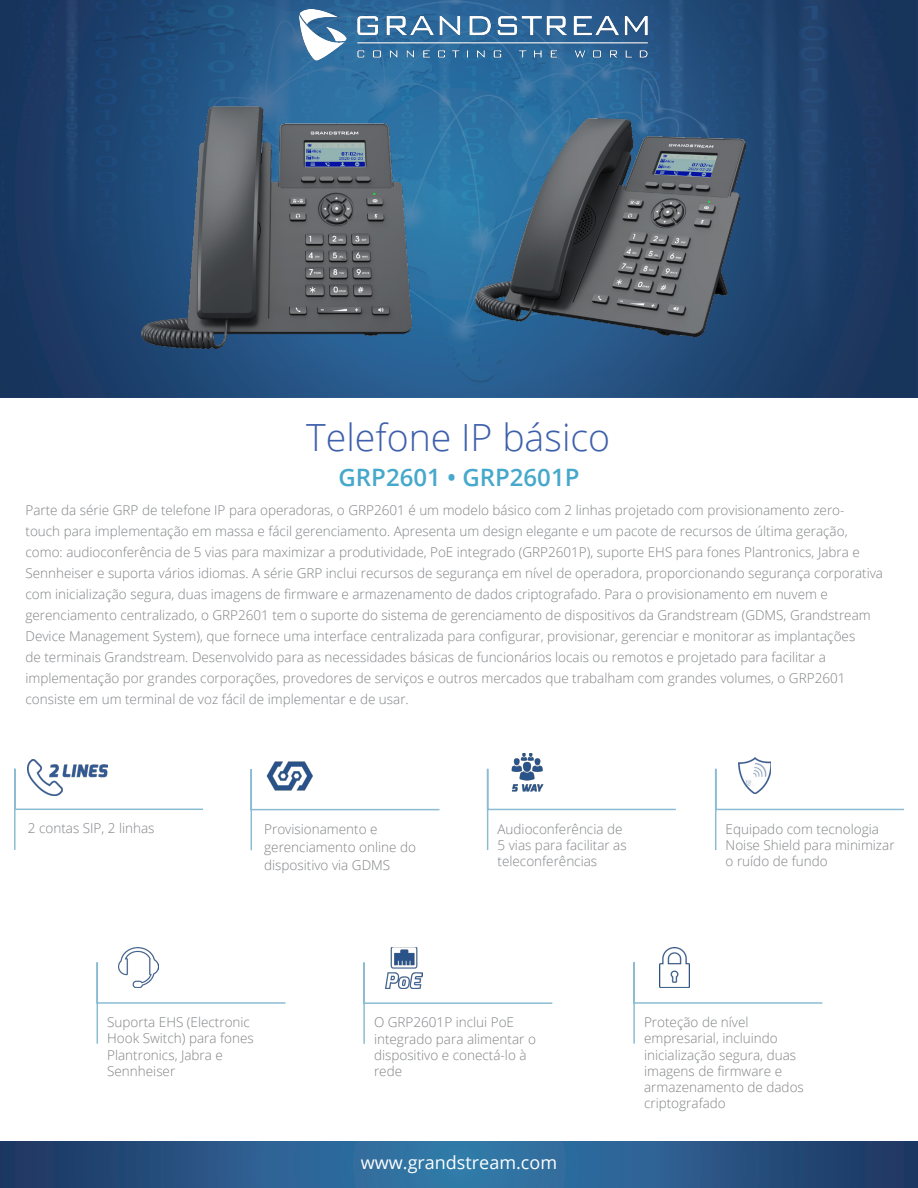
<style>
.page{position:relative;width:918px;height:1188px;background:#fff}
.page>*{position:absolute;margin:0;border:0;box-sizing:border-box;transform-origin:0 0}
.t1{font:300 37.5px "Open Sans";color:#3e60ac}
.t2{font:600 24px "Open Sans";color:#46a8ca}
.t3{font:18px "Open Sans";color:#fff}
.t4{font:300 13.5px/16.2px "Open Sans";color:#808285}
</style>
<div class="page">
<img style="left:0;top:0;width:916px;height:396px">
<img style="left:291px;top:10px;width:362px;height:53px">
<svg style="left:0;top:1142px;width:918px;height:46px;background:#295988"></svg>
<svg style="left:14px;top:767px;width:189px;height:83px"></svg>
<img style="left:28px;top:760px;width:80px;height:35px">
<svg style="left:96px;top:962px;width:190px;height:82px"></svg>
<img style="left:119px;top:947px;width:39px;height:41px">
<svg style="left:486px;top:768px;width:190px;height:82px"></svg>
<img style="left:502px;top:754px;width:51px;height:41px">
<svg style="left:363px;top:962px;width:190px;height:82px"></svg>
<img style="left:385px;top:947px;width:38px;height:41px">
<svg style="left:633px;top:962px;width:190px;height:82px"></svg>
<img style="left:660px;top:947px;width:29px;height:41px">
<svg style="left:250px;top:769px;width:190px;height:82px"></svg>
<img style="left:264px;top:761px;width:52px;height:36px">
<svg style="left:715px;top:767px;width:189px;height:83px"></svg>
<img style="left:739px;top:757px;width:32px;height:36px">
<img style="left:141px;top:107px;width:270px;height:241px">
<img style="left:476px;top:119px;width:270px;height:217px">
<p class="t1" style="left:306px;top:412px;width:306px">Telefone IP básico</p>
<p class="t2" style="left:339px;top:461px;width:242px">GRP2601 • GRP2601P</p>
<p class="t4" style="left:26px;top:500px;width:859px;line-height:21px">Parte da série GRP de telefone IP para operadoras, o GRP2601 é um modelo básico com 2 linhas projetado com provisionamento zero-<br>touch para implementação em massa e fácil gerenciamento. Apresenta um design elegante e um pacote de recursos de última geração, como: audioconferência de 5 vias para maximizar a produtividade, PoE integrado (GRP2601P), suporte EHS para fones Plantronics, Jabra e Sennheiser e suporta vários idiomas. A série GRP inclui recursos de segurança em nível de operadora, proporcionando segurança corporativa com inicialização segura, duas imagens de firmware e armazenamento de dados criptografado. Para o provisionamento em nuvem e gerenciamento centralizado, o GRP2601 tem o suporte do sistema de gerenciamento de dispositivos da Grandstream (GDMS, Grandstream Device Management System), que fornece uma interface centralizada para configurar, provisionar, gerenciar e monitorar as implantações<br>de terminais Grandstream. Desenvolvido para as necessidades básicas de funcionários locais ou remotos e projetado para facilitar a implementação por grandes corporações, provedores de serviços e outros mercados que trabalham com grandes volumes, o GRP2601 consiste em um terminal de voz fácil de implementar e de usar.</p>
<p class="t4" style="left:28px;top:820px;width:128px">2 contas SIP, 2 linhas</p>
<p class="t4" style="left:498px;top:820px;width:131px">Audioconferência de<br>5 vias para facilitar as teleconferências</p>
<p class="t4" style="left:264px;top:820px;width:153px;line-height:18px">Provisionamento e gerenciamento online do dispositivo via GDMS</p>
<p class="t4" style="left:726px;top:820px;width:170px">Equipado com tecnologia<br>Noise Shield para minimizar o ruído de fundo</p>
<p class="t4" style="left:107px;top:1014px;width:148px">Suporta EHS (Electronic<br>Hook Switch) para fones<br>Plantronics, Jabra e<br>Sennheiser</p>
<p class="t4" style="left:374px;top:1014px;width:163px">O GRP2601P inclui PoE integrado para alimentar o dispositivo e conectá-lo à rede</p>
<p class="t4" style="left:644px;top:1014px;width:161px">Proteção de nível empresarial, incluindo inicialização segura, duas imagens de firmware e armazenamento de dados criptografado</p>
<p class="t3" style="left:361px;top:1151px;width:198px">www.grandstream.com</p>
</div>
